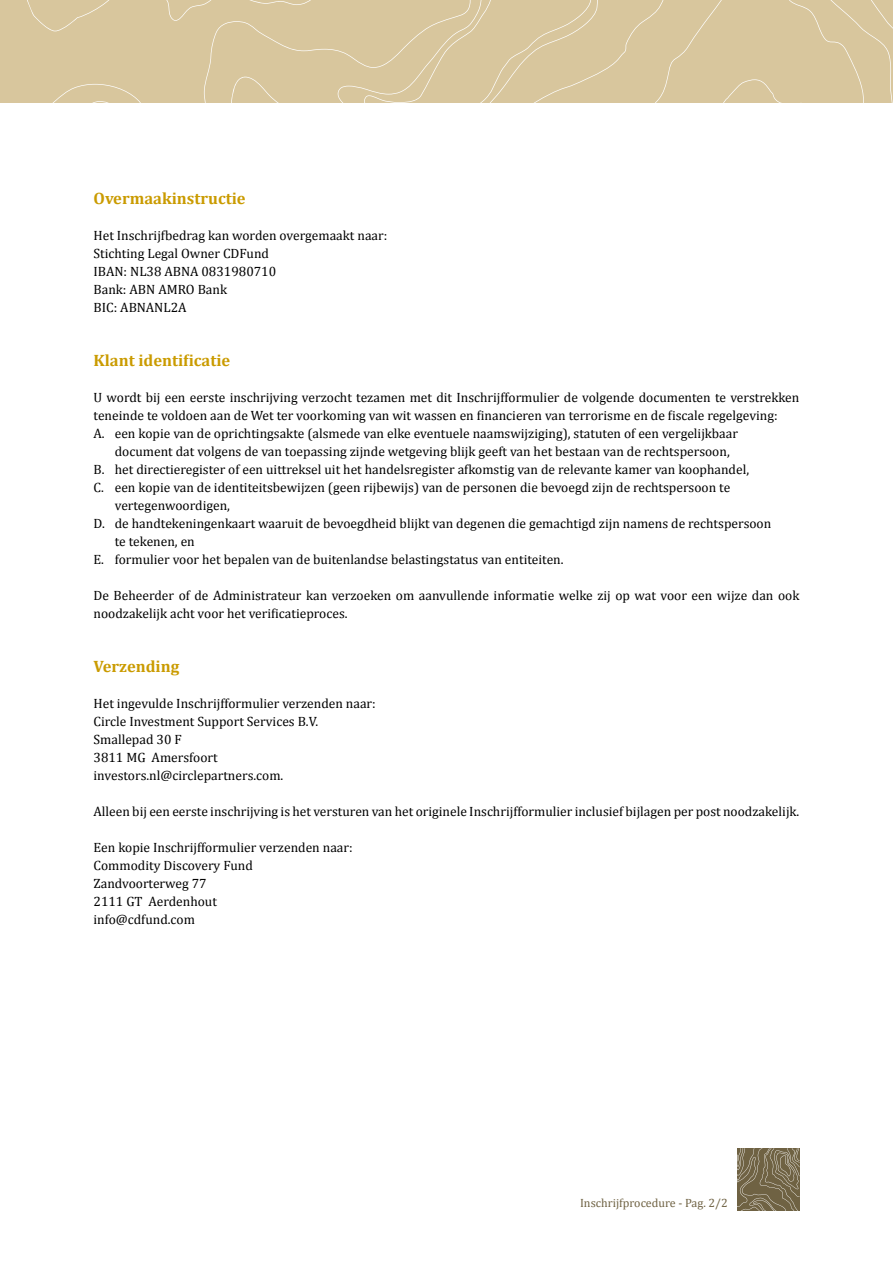
<style>
.page{position:relative;width:893px;height:1263px;background:#fff}
.page>*{position:absolute;margin:0;border:0;box-sizing:border-box;transform-origin:0 0}
.t1{font:700 16.5px "Cambria";color:#ca9b00}
.t2{font:13.5px/18px "Cambria";color:#000}
.t3{font:12px "Cambria";color:#6f6243}
</style>
<div class="page">
<div style="left:819px;top:0;width:74px;height:102px;background:#d8c69d"></div>
<div style="left:0;top:0;width:819px;height:102px;background:#d8c69d"></div>
<svg style="left:738px;top:1148px;width:61px;height:63px;background:#7d7155"></svg>
<p class="t1" style="left:94px;top:187px;width:154px">Overmaakinstructie</p>
<p class="t2" style="left:94px;top:227px;width:295px">Het Inschrijfbedrag kan worden overgemaakt naar:<br>Stichting Legal Owner CDFund<br>IBAN: NL38 ABNA 0831980710<br>Bank: ABN AMRO Bank<br>BIC: ABNANL2A</p>
<p class="t1" style="left:94px;top:349px;width:138px">Klant identificatie</p>
<p class="t2" style="left:94px;top:389px;width:707px">U wordt bij een eerste inschrijving verzocht tezamen met dit Inschrijfformulier de volgende documenten te verstrekken</p>
<p class="t2" style="left:94px;top:407px;width:686px">teneinde te voldoen aan de Wet ter voorkoming van wit wassen en financieren van terrorisme en de fiscale regelgeving:</p>
<p class="t2" style="left:94px;top:425px;width:646px">A. een kopie van de oprichtingsakte (alsmede van elke eventuele naamswijziging), statuten of een vergelijkbaar</p>
<p class="t2" style="left:115px;top:443px;width:616px">document dat volgens de van toepassing zijnde wetgeving blijk geeft van het bestaan van de rechtspersoon,</p>
<p class="t2" style="left:94px;top:460px;width:657px">B. het directieregister of een uittreksel uit het handelsregister afkomstig van de relevante kamer van koophandel,</p>
<p class="t2" style="left:94px;top:478px;width:638px">C. een kopie van de identiteitsbewijzen (geen rijbewijs) van de personen die bevoegd zijn de rechtspersoon te</p>
<p class="t2" style="left:115px;top:496px;width:117px">vertegenwoordigen,</p>
<p class="t2" style="left:94px;top:514px;width:679px">D. de handtekeningenkaart waaruit de bevoegdheid blijkt van degenen die gemachtigd zijn namens de rechtspersoon</p>
<p class="t2" style="left:115px;top:532px;width:81px">te tekenen, en</p>
<p class="t2" style="left:94px;top:550px;width:471px">E. formulier voor het bepalen van de buitenlandse belastingstatus van entiteiten.</p>
<p class="t2" style="left:94px;top:586px;width:707px">De Beheerder of de Administrateur kan verzoeken om aanvullende informatie welke zij op wat voor een wijze dan ook noodzakelijk acht voor het verificatieproces.</p>
<p class="t1" style="left:94px;top:655px;width:87px">Verzending</p>
<p class="t2" style="left:94px;top:695px;width:284px">Het ingevulde Inschrijfformulier verzenden naar:<br>Circle Investment Support Services B.V.<br>Smallepad 30 F<br>3811 MG Amersfoort investors.nl@circlepartners.com.</p>
<p class="t2" style="left:94px;top:803px;width:707px">Alleen bij een eerste inschrijving is het versturen van het originele Inschrijfformulier inclusief bijlagen per post noodzakelijk.</p>
<p class="t2" style="left:94px;top:839px;width:261px">Een kopie Inschrijfformulier verzenden naar:<br>Commodity Discovery Fund<br>Zandvoorterweg 77<br>2111 GT Aerdenhout<br>info@cdfund.com</p>
<p class="t3" style="left:580px;top:1196px;width:149px">Inschrijfprocedure - Pag. 2/2</p>
</div>
